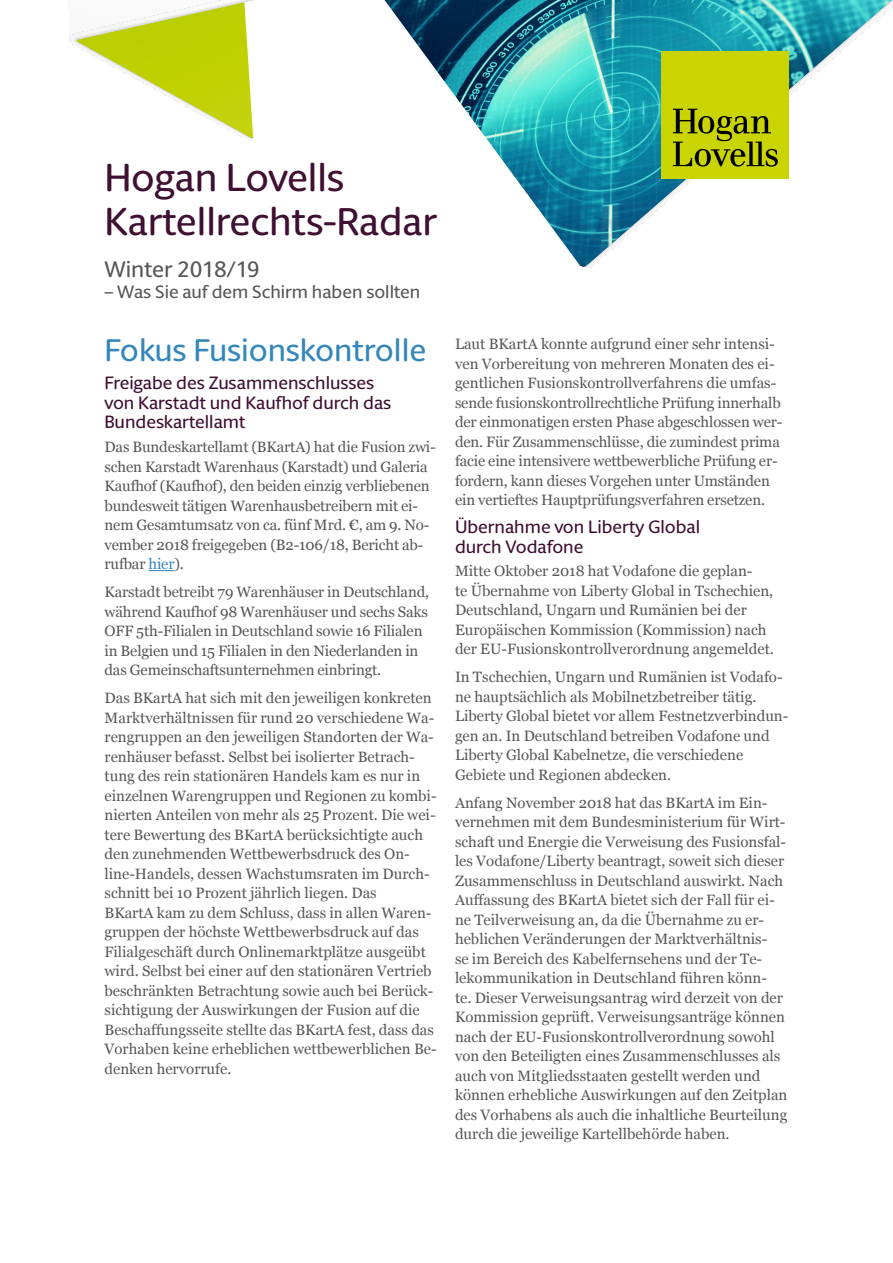
<style>
.page{position:relative;width:893px;height:1263px;background:#fff}
.page>*{position:absolute;margin:0;border:0;box-sizing:border-box;transform-origin:0 0}
.t1{font:500 39px/43.5px "Berlingske Sans Round";color:#3f1031}
.t2{font:500 31.5px "Berlingske Sans Round";letter-spacing:-.01em;color:#3587bb}
.t3{font:500 22.5px "Berlingske Sans Round";letter-spacing:-.01em;color:#575756}
.t4{font:500 18px/19.5px "Berlingske Sans Round";color:#3f1031}
.t5{font:500 18px "Berlingske Sans Round";color:#575756}
.t6{font:15px/19.5px "Georgia";color:#575756}
.s1{color:#3587bb}
</style>
<div class="page">
<svg style="left:489px;top:142px;width:49px;height:67px"></svg>
<svg style="left:538px;top:0;width:355px;height:269px"></svg>
<svg style="left:68px;top:0;width:535px;height:142px"></svg>
<svg style="left:148px;top:570px;width:26px;height:1px"></svg>
<div style="left:661px;top:51px;width:128px;height:128px;background:#cad400"></div>
<svg style="left:673px;top:109px;width:105px;height:58px"></svg>
<h1 class="t1" style="left:105px;top:154px;width:334px">Hogan Lovells<br>Kartellrechts-Radar</h1>
<h3 class="t3" style="left:105px;top:254px;width:157px">Winter 2018/19</h3>
<p class="t5" style="left:105px;top:279px;width:317px">– Was Sie auf dem Schirm haben sollten</p>
<h2 class="t2" style="left:105px;top:329px;width:323px">Fokus Fusionskontrolle</h2>
<p class="t4" style="left:105px;top:373px;width:288px">Freigabe des Zusammenschlusses von Karstadt und Kaufhof durch das<br>Bundeskartellamt</p>
<p class="t6" style="left:105px;top:437px;width:333px">Das Bundeskartellamt (BKartA) hat die Fusion zwi&shy;schen Karstadt Warenhaus (Karstadt) und Galeria Kaufhof (Kaufhof), den beiden einzig verbliebenen bundesweit tätigen Warenhausbetreibern mit ei&shy;nem Gesamtumsatz von ca. fünf Mrd. €, am 9. No&shy;vember 2018 freigegeben (B2-106/18, Bericht ab&shy;rufbar <span class="s1">hier</span>).</p>
<p class="t6" style="left:105px;top:582px;width:326px">Karstadt betreibt 79 Warenhäuser in Deutschland, während Kaufhof 98 Warenhäuser und sechs Saks OFF 5th-Filialen in Deutschland sowie 16 Filialen in Belgien und 15 Filialen in den Niederlanden in das Gemeinschaftsunternehmen einbringt.</p>
<p class="t6" style="left:105px;top:688px;width:334px">Das BKartA hat sich mit den jeweiligen konkreten Marktverhältnissen für rund 20 verschiedene Wa&shy;rengruppen an den jeweiligen Standorten der Wa&shy;renhäuser befasst. Selbst bei isolierter Betrach&shy;tung des rein stationären Handels kam es nur in einzelnen Warengruppen und Regionen zu kombi&shy;nierten Anteilen von mehr als 25 Prozent. Die wei&shy;tere Bewertung des BKartA berücksichtigte auch den zunehmenden Wettbewerbsdruck des On&shy;line-Handels, dessen Wachstumsraten im Durch&shy;schnitt bei 10 Prozent jährlich liegen. Das<br>BKartA kam zu dem Schluss, dass in allen Waren&shy;gruppen der höchste Wettbewerbsdruck auf das Filialgeschäft durch Onlinemarktplätze ausgeübt wird. Selbst bei einer auf den stationären Vertrieb beschränkten Betrachtung sowie auch bei Berück&shy;sichtigung der Auswirkungen der Fusion auf die Beschaffungsseite stellte das BKartA fest, dass das Vorhaben keine erheblichen wettbewerblichen Be&shy;denken hervorrufe.</p>
<p class="t6" style="left:455px;top:334px;width:329px">Laut BKartA konnte aufgrund einer sehr intensi&shy;ven Vorbereitung von mehreren Monaten des ei&shy;gentlichen Fusionskontrollverfahrens die umfas&shy;sende fusionskontrollrechtliche Prüfung innerhalb der einmonatigen ersten Phase abgeschlossen wer&shy;den. Für Zusammenschlüsse, die zumindest prima facie eine intensivere wettbewerbliche Prüfung er&shy;fordern, kann dieses Vorgehen unter Umständen ein vertieftes Hauptprüfungsverfahren ersetzen.</p>
<p class="t4" style="left:455px;top:516px;width:247px">Übernahme von Liberty Global durch Vodafone</p>
<p class="t6" style="left:455px;top:561px;width:320px">Mitte Oktober 2018 hat Vodafone die geplan-<br>te Übernahme von Liberty Global in Tschechien, Deutschland, Ungarn und Rumänien bei der Europäischen Kommission (Kommission) nach der EU-Fusionskontrollverordnung angemeldet.</p>
<p class="t6" style="left:455px;top:667px;width:335px">In Tschechien, Ungarn und Rumänien ist Vodafo&shy;ne hauptsächlich als Mobilnetzbetreiber tätig.<br>Liberty Global bietet vor allem Festnetzverbindun&shy;gen an. In Deutschland betreiben Vodafone und Liberty Global Kabelnetze, die verschiedene Gebiete und Regionen abdecken.</p>
<p class="t6" style="left:455px;top:792px;width:334px">Anfang November 2018 hat das BKartA im Ein&shy;vernehmen mit dem Bundesministerium für Wirt&shy;schaft und Energie die Verweisung des Fusionsfal&shy;les Vodafone/Liberty beantragt, soweit sich dieser Zusammenschluss in Deutschland auswirkt. Nach Auffassung des BKartA bietet sich der Fall für ei&shy;ne Teilverweisung an, da die Übernahme zu er&shy;heblichen Veränderungen der Marktverhältnis-<br>se im Bereich des Kabelfernsehens und der Te&shy;lekommunikation in Deutschland führen könn-<br>te. Dieser Verweisungsantrag wird derzeit von der Kommission geprüft. Verweisungsanträge können nach der EU-Fusionskontrollverordnung sowohl von den Beteiligten eines Zusammenschlusses als auch von Mitgliedsstaaten gestellt werden und können erhebliche Auswirkungen auf den Zeitplan des Vorhabens als auch die inhaltliche Beurteilung durch die jeweilige Kartellbehörde haben.</p>
</div>
